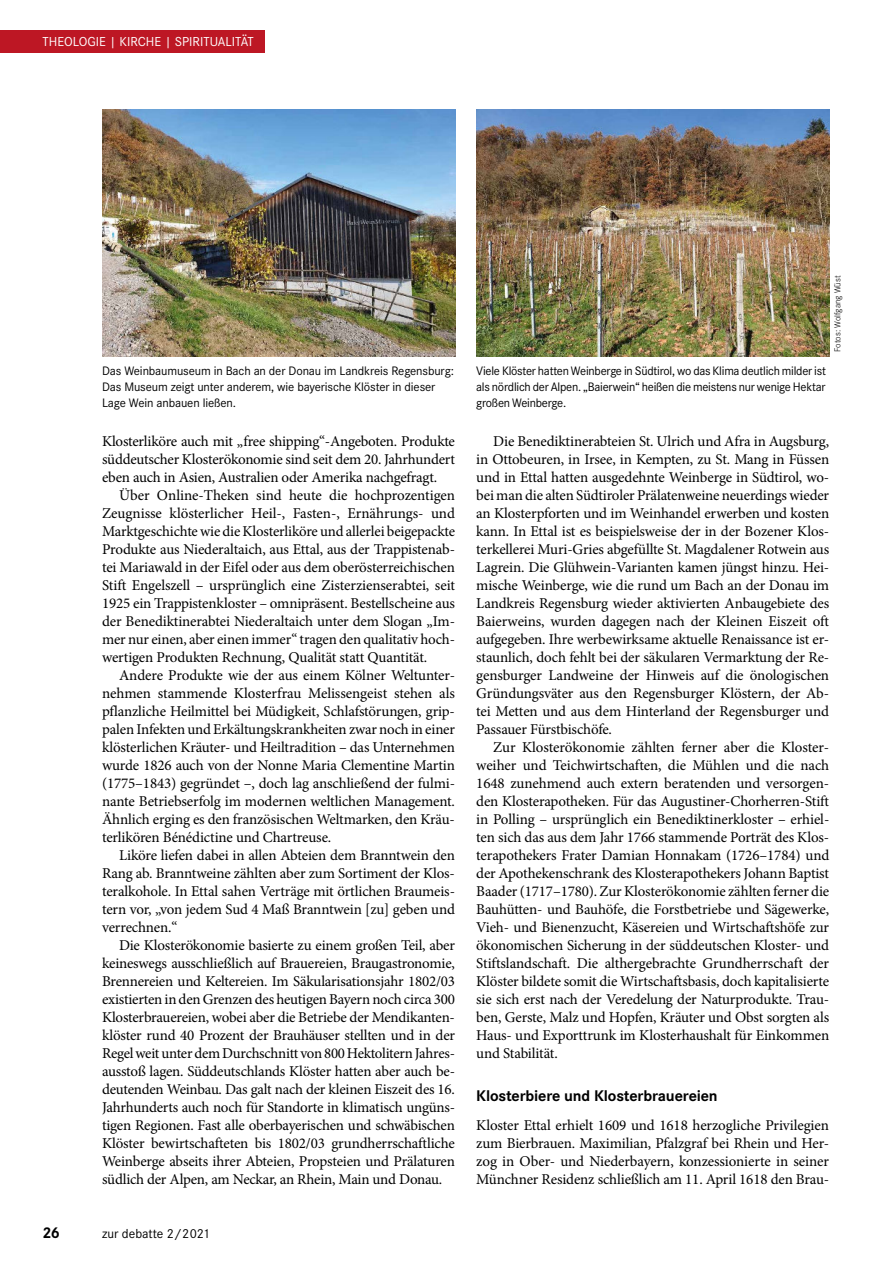
<style>
.page{position:relative;width:893px;height:1263px;background:#fff}
.page>*{position:absolute;margin:0;border:0;box-sizing:border-box;transform-origin:0 0}
.t1{font:700 16.05px "Corporate S";letter-spacing:-.01em;color:#000}
.t2{font:15px/18px "Minion Pro";letter-spacing:-.015em;color:#000;text-align:justify}
.t3{font:13.5px "Corporate S";color:#fff}
.t4{font:13.5px "Corporate S";color:#000}
.t5{font:12.75px/16px "Corporate S";letter-spacing:-.01em;color:#000}
.t6{font:300 9px "Corporate S";color:#000}
</style>
<div class="page">
<img style="left:102px;top:109px;width:353px;height:247px">
<img style="left:476px;top:109px;width:353px;height:247px">
<div style="left:0;top:30px;width:264px;height:23px;background:#bd1724"></div>
<p class="t3" style="left:43px;top:34px;width:213px">THEOLOGIE | KIRCHE | SPIRITUALITÄT</p>
<p class="t5" style="left:102px;top:363px;width:353px">Das Weinbaumuseum in Bach an der Donau im Landkreis Regensburg:<br>Das Museum zeigt unter anderem, wie bayerische Klöster in dieser<br>Lage Wein anbauen ließen.</p>
<p class="t5" style="left:476px;top:363px;width:351px;text-align:justify">Viele Klöster hatten Weinberge in Südtirol, wo das Klima deutlich milder ist als nördlich der Alpen. „Baierwein“ heißen die meistens nur wenige Hektar großen Weinberge.</p>
<p class="t6" style="left:834px;top:352px;width:77px;rotate:-90deg">Fotos: Wolfgang Wüst</p>
<p class="t2" style="left:102px;top:433px;width:354px">Klosterliköre auch mit „free shipping“-Angeboten. Produkte süddeutscher Klosterökonomie sind seit dem 20. Jahrhundert eben auch in Asien, Australien oder Amerika nachgefragt.</p>
<p class="t2" style="left:102px;top:487px;width:355px;text-indent:17px">Über Online-Theken sind heute die hochprozentigen Zeugnisse klösterlicher Heil-, Fasten-, Ernährungs- und Marktgeschichte wie die Klosterliköre und allerlei beigepackte Produkte aus Niederaltaich, aus Ettal, aus der Trappistenab&shy;tei Mariawald in der Eifel oder aus dem oberösterreichischen Stift Engelszell – ursprünglich eine Zisterzienserabtei, seit 1925 ein Trappistenkloster – omnipräsent. Bestellscheine aus der Benediktinerabtei Niederaltaich unter dem Slogan „Im&shy;mer nur einen, aber einen immer“ tragen den qualitativ hoch&shy;wertigen Produkten Rechnung, Qualität statt Quantität.</p>
<p class="t2" style="left:102px;top:667px;width:354px;text-indent:17px">Andere Produkte wie der aus einem Kölner Weltunter&shy;nehmen stammende Klosterfrau Melissengeist stehen als pflanzliche Heilmittel bei Müdigkeit, Schlafstörungen, grip&shy;palen Infekten und Erkältungskrankheiten zwar noch in einer klösterlichen Kräuter- und Heiltradition – das Unternehmen wurde 1826 auch von der Nonne Maria Clementine Martin (1775–1843) gegründet –, doch lag anschließend der fulmi&shy;nante Betriebserfolg im modernen weltlichen Management.<br>Ähnlich erging es den französischen Weltmarken, den Kräu&shy;terlikören Bénédictine und Chartreuse.</p>
<p class="t2" style="left:102px;top:847px;width:354px;text-indent:17px">Liköre liefen dabei in allen Abteien dem Branntwein den Rang ab. Branntweine zählten aber zum Sortiment der Klos&shy;teralkohole. In Ettal sahen Verträge mit örtlichen Braumeis&shy;tern vor, „von jedem Sud 4 Maß Branntwein [zu] geben und verrechnen.“</p>
<p class="t2" style="left:102px;top:937px;width:355px;text-indent:17px">Die Klosterökonomie basierte zu einem großen Teil, aber keineswegs ausschließlich auf Brauereien, Braugastronomie, Brennereien und Keltereien. Im Säkularisationsjahr 1802/03 existierten in den Grenzen des heutigen Bayern noch circa 300<br>Klosterbrauereien, wobei aber die Betriebe der Mendikanten&shy;klöster rund 40 Prozent der Brauhäuser stellten und in der Regel weit unter dem Durchschnitt von 800 Hektolitern Jahres&shy;ausstoß lagen. Süddeutschlands Klöster hatten aber auch be&shy;deutenden Weinbau. Das galt nach der kleinen Eiszeit des 16.<br>Jahrhunderts auch noch für Standorte in klimatisch ungüns&shy;tigen Regionen. Fast alle oberbayerischen und schwäbischen Klöster bewirtschafteten bis 1802/03 grundherrschaftliche Weinberge abseits ihrer Abteien, Propsteien und Prälaturen südlich der Alpen, am Neckar, an Rhein, Main und Donau.</p>
<p class="t1" style="left:43px;top:1227px;width:19px">26</p>
<p class="t4" style="left:102px;top:1229px;width:109px">zur debatte 2/2021</p>
<p class="t2" style="left:476px;top:433px;width:354px;text-indent:17px">Die Benediktinerabteien St. Ulrich und Afra in Augsburg, in Ottobeuren, in Irsee, in Kempten, zu St. Mang in Füssen und in Ettal hatten ausgedehnte Weinberge in Südtirol, wo&shy;bei man die alten Südtiroler Prälatenweine neuerdings wieder an Klosterpforten und im Weinhandel erwerben und kosten kann. In Ettal ist es beispielsweise der in der Bozener Klos&shy;terkellerei Muri-Gries abgefüllte St. Magdalener Rotwein aus Lagrein. Die Glühwein-Varianten kamen jüngst hinzu. Hei&shy;mische Weinberge, wie die rund um Bach an der Donau im Landkreis Regensburg wieder aktivierten Anbaugebiete des Baierweins, wurden dagegen nach der Kleinen Eiszeit oft aufgegeben. Ihre werbewirksame aktuelle Renaissance ist er&shy;staunlich, doch fehlt bei der säkularen Vermarktung der Re&shy;gensburger Landweine der Hinweis auf die önologischen Gründungsväter aus den Regensburger Klöstern, der Ab&shy;tei Metten und aus dem Hinterland der Regensburger und Passauer Fürstbischöfe.</p>
<p class="t2" style="left:476px;top:739px;width:355px;text-indent:17px">Zur Klosterökonomie zählten ferner aber die Kloster&shy;weiher und Teichwirtschaften, die Mühlen und die nach 1648 zunehmend auch extern beratenden und versorgen&shy;den Klosterapotheken. Für das Augustiner-Chorherren-Stift in Polling – ursprünglich ein Benediktinerkloster – erhiel&shy;ten sich das aus dem Jahr 1766 stammende Porträt des Klos&shy;terapothekers Frater Damian Honnakam (1726–1784) und der Apothekenschrank des Klosterapothekers Johann Baptist Baader (1717–1780). Zur Klosterökonomie zählten ferner die Bauhütten- und Bauhöfe, die Forstbetriebe und Sägewerke, Vieh- und Bienenzucht, Käsereien und Wirtschaftshöfe zur ökonomischen Sicherung in der süddeutschen Kloster- und Stiftslandschaft. Die althergebrachte Grundherrschaft der Klöster bildete somit die Wirtschaftsbasis, doch kapitalisierte sie sich erst nach der Veredelung der Naturprodukte. Trau&shy;ben, Gerste, Malz und Hopfen, Kräuter und Obst sorgten als Haus- und Exporttrunk im Klosterhaushalt für Einkommen und Stabilität.</p>
<p class="t1" style="left:476px;top:1090px;width:243px">Klosterbiere und Klosterbrauereien</p>
<p class="t2" style="left:476px;top:1117px;width:354px">Kloster Ettal erhielt 1609 und 1618 herzogliche Privilegien zum Bierbrauen. Maximilian, Pfalzgraf bei Rhein und Her&shy;zog in Ober- und Niederbayern, konzessionierte in seiner Münchner Residenz schließlich am 11. April 1618 den Brau-</p>
</div>
